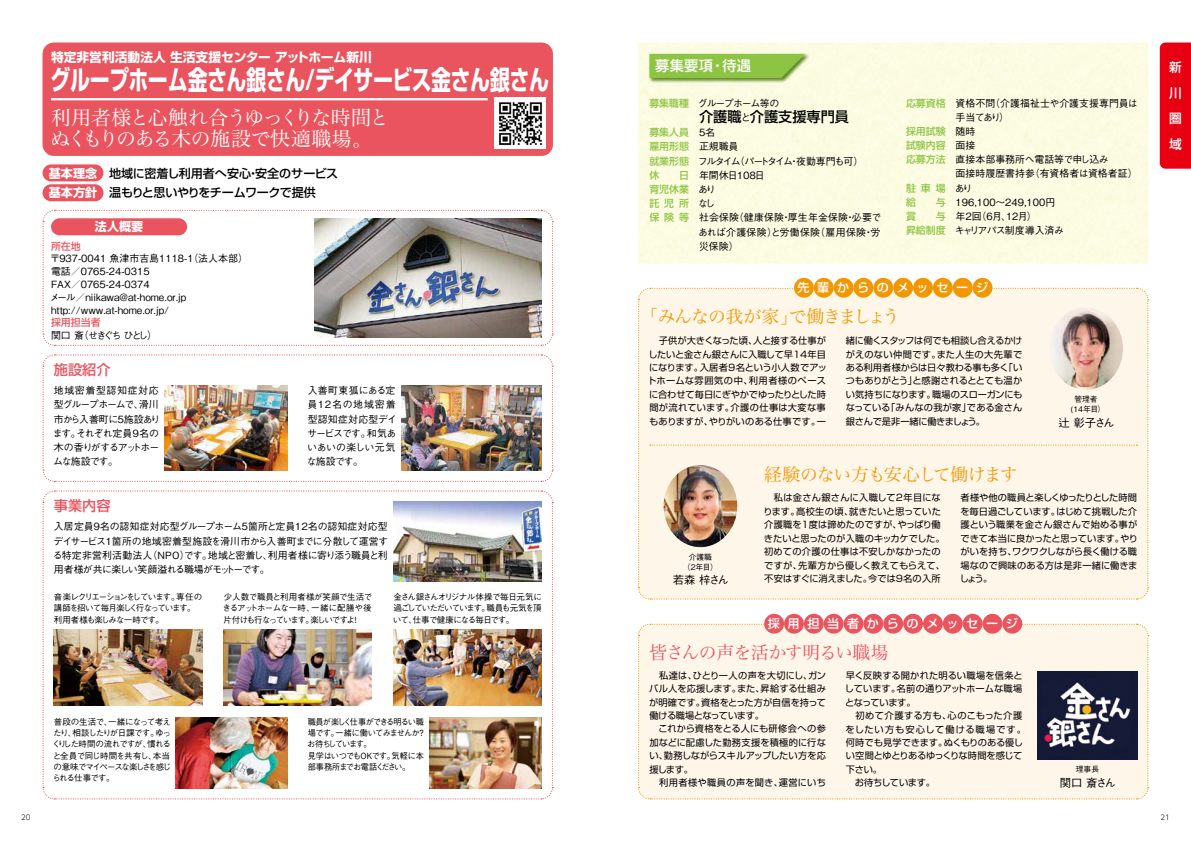
<style>
.page{position:relative;width:1191px;height:842px;background:#fff}
.page>*{position:absolute;margin:0;border:0;box-sizing:border-box;transform-origin:0 0}
.t1{font:700 26.9px "Shin Go Pro";letter-spacing:-.02em;color:#fff;scale:.74 1}
.t2{font:19.8px/20.9px "Hira Min Pro W3";letter-spacing:-.035em;color:#fff}
.t3{font:17.7px "Hira Min Pro W3";letter-spacing:-.05em;color:#f39700}
.t4{font:17.7px "Hira Min Pro W3";letter-spacing:-.035em;color:#ea545e}
.t5{font:500 14.2px "Shin Go Pro";color:#000}
.t6{font:500 14.2px "Shin Go Pro";color:#ea545e}
.t7{font:500 14.2px "Shin Go Pro";letter-spacing:.025em;color:#fff}
.t8{font:700 12.8px "Shin Go Pro";color:#fff}
.t9{font:500 12.8px/25.5px "Shin Go Pro";color:#fff;text-align:justify}
.t10{font:500 12px/19.8px "Shin Go Pro";letter-spacing:-.02em;color:#000}
.t11{font:500 12px "Shin Go Pro";letter-spacing:.645em;color:#fff}
.t12{font:700 12px/19.8px "Shin Go Pro";color:#fff}
.t13{font:500 11.3px "Gothic BBB Pro";letter-spacing:-.08em;color:#000}
.t14{font:500 9.9px/14.2px "Gothic BBB Pro";color:#000}
.t15{font:500 9.9px/14.2px "Gothic BBB Pro";letter-spacing:-.09em;color:#000}
.t16{font:500 9.9px/14.2px "Shin Go Pro";color:#8ec443}
.t17{font:500 9.9px/14.2px "Gothic BBB Pro";letter-spacing:-.14em;color:#000}
.t18{font:500 9.9px "Gothic BBB Pro";letter-spacing:-.105em;color:#000}
.t19{font:500 9.9px "Gothic BBB Pro";letter-spacing:-.16em;color:#000}
.t20{font:500 9.9px "Shin Go Pro";color:#ea545e}
.t21{font:9.2px/13.5px "Shin Go Pro";letter-spacing:.005em;color:#000}
.t22{font:500 8.5px/11.3px "Gothic BBB Pro";letter-spacing:-.105em;color:#000;text-align:justify}
.t23{font:500 8.5px/11.3px "Gothic BBB Pro";letter-spacing:-.105em;color:#000;scale:.96 1}
.t24{font:500 8.5px/11.3px "Gothic BBB Pro";letter-spacing:-.125em;color:#000}
.t25{font:500 7.8px/9.9px "Gothic BBB Pro";color:#000;text-align:center}
.t26{font:300 7.1px "UD Shin Go Pro";color:#000}
.s1{font-family:"Shin Go Pro";color:#8ec443}
.s2{font-family:"Gothic BBB Pro";font-size:9.9px}
.s3{font-family:"Gothic BBB Pro";color:#000}
</style>
<div class="page">
<div style="left:1159px;top:43px;width:32px;height:126px;background:#e60012"></div>
<svg style="left:42px;top:490px;width:511px;height:310px"></svg>
<svg style="left:42px;top:209px;width:511px;height:137px"></svg>
<svg style="left:42px;top:354px;width:511px;height:128px"></svg>
<div style="left:43px;top:43px;width:510px;height:113px;background:#ea545e;border-radius:11px"></div>
<hr style="left:51px;top:98px;width:437px;height:2px;background:#fff">
<img style="left:495px;top:98px;width:51px;height:51px">
<div style="left:43px;top:164px;width:60px;height:17px;background:#ea545e;border-radius:9px"></div>
<div style="left:43px;top:184px;width:60px;height:17px;background:#ea545e;border-radius:9px"></div>
<div style="left:51px;top:218px;width:136px;height:17px;background:#ea545e;border-radius:9px"></div>
<img style="left:315px;top:218px;width:226px;height:119px">
<img style="left:393px;top:629px;width:148px;height:77px">
<img style="left:176px;top:717px;width:112px;height:71px">
<img style="left:429px;top:717px;width:112px;height:71px">
<div style="left:638px;top:623px;width:511px;height:177px;background:#fff6ea"></div>
<div style="left:794px;top:278px;width:20px;height:20px;background:#f39700;border-radius:50%"></div>
<div style="left:893px;top:278px;width:20px;height:20px;background:#f39700;border-radius:50%"></div>
<div style="left:814px;top:278px;width:19px;height:20px;background:#f39700;border-radius:50%"></div>
<div style="left:913px;top:278px;width:20px;height:20px;background:#f39700;border-radius:50%"></div>
<div style="left:833px;top:278px;width:20px;height:20px;background:#f39700;border-radius:50%"></div>
<div style="left:933px;top:278px;width:19px;height:20px;background:#f39700;border-radius:50%"></div>
<div style="left:853px;top:278px;width:20px;height:20px;background:#f39700;border-radius:50%"></div>
<div style="left:952px;top:278px;width:20px;height:20px;background:#f39700;border-radius:50%"></div>
<div style="left:873px;top:278px;width:20px;height:20px;background:#f39700;border-radius:50%"></div>
<div style="left:972px;top:278px;width:20px;height:20px;background:#f39700;border-radius:50%"></div>
<svg style="left:638px;top:287px;width:511px;height:313px"></svg>
<img style="left:164px;top:386px;width:124px;height:85px">
<img style="left:401px;top:386px;width:140px;height:85px">
<img style="left:393px;top:502px;width:148px;height:79px">
<img style="left:54px;top:629px;width:148px;height:77px">
<img style="left:224px;top:629px;width:148px;height:77px">
<img style="left:648px;top:53px;width:162px;height:30px">
<svg style="left:649px;top:54px;width:156px;height:24px"></svg>
<div style="left:823px;top:614px;width:20px;height:20px;background:#ea545e;border-radius:50%"></div>
<div style="left:784px;top:614px;width:20px;height:20px;background:#ea545e;border-radius:50%"></div>
<div style="left:764px;top:614px;width:20px;height:20px;background:#ea545e;border-radius:50%"></div>
<div style="left:923px;top:614px;width:20px;height:20px;background:#ea545e;border-radius:50%"></div>
<div style="left:843px;top:614px;width:20px;height:20px;background:#ea545e;border-radius:50%"></div>
<div style="left:804px;top:614px;width:19px;height:20px;background:#ea545e;border-radius:50%"></div>
<div style="left:943px;top:614px;width:19px;height:20px;background:#ea545e;border-radius:50%"></div>
<div style="left:863px;top:614px;width:20px;height:20px;background:#ea545e;border-radius:50%"></div>
<div style="left:962px;top:614px;width:20px;height:20px;background:#ea545e;border-radius:50%"></div>
<div style="left:883px;top:614px;width:20px;height:20px;background:#ea545e;border-radius:50%"></div>
<div style="left:982px;top:614px;width:20px;height:20px;background:#ea545e;border-radius:50%"></div>
<div style="left:903px;top:614px;width:20px;height:20px;background:#ea545e;border-radius:50%"></div>
<div style="left:1002px;top:614px;width:20px;height:20px;background:#ea545e;border-radius:50%"></div>
<img style="left:1037px;top:672px;width:100px;height:88px">
<h3 class="t8" style="left:51px;top:47px;width:322px">特定非営利活動法人 生活支援センター アットホーム新川</h3>
<h1 class="t1" style="left:51px;top:59px;width:675px">グループホーム金さん銀さん/デイサービス金さん銀さん</h1>
<h2 class="t2" style="left:50px;top:106px;width:340px">利用者様と心触れ合うゆっくりな時間とぬくもりのある木の施設で快適職場。</h2>
<h3 class="t12" style="left:49px;top:162px;width:50px">基本理念基本方針</h3>
<h3 class="t12" style="left:95px;top:216px;width:50px">法人概要</h3>
<h3 class="t10" style="left:109px;top:162px;width:231px">地域に密着し利用者へ安心・安全のサービス温もりと思いやりをチームワークで提供</h3>
<p class="t20" style="left:51px;top:238px;width:31px">所在地</p>
<p class="t14" style="left:50px;top:251px;width:200px;line-height:12.8px">〒937-0041 魚津市吉島1118-1（法人本部）電話／0765-24-0315<br>FAX／0765-24-0374<br>メール／niikawa@at-home.or.jp http://www.at-home.or.jp/</p>
<p class="t20" style="left:51px;top:314px;width:51px">採用担当者</p>
<p class="t19" style="left:51px;top:327px;width:108px">関口斎（せきぐちひとし）</p>
<h3 class="t6" style="left:54px;top:358px;width:58px">施設紹介</h3>
<p class="t15" style="left:53px;top:382px;width:109px">地域密着型認知症対応型グループホームで、滑川市から入善町に５施設あります。それぞれ定員９名の木の香りがするアットホームな施設です。</p>
<h3 class="t6" style="left:54px;top:494px;width:58px">事業内容</h3>
<p class="t14" style="left:307px;top:382px;width:92px">入善町東狐にある定員１２名の地域密着型認知症対応型デイサービスです。和気あいあいの楽しい元気な施設です。</p>
<p class="t14" style="left:53px;top:518px;width:337px;text-align:justify">入居定員９名の認知症対応型グループホーム５箇所と定員１２名の認知症対応型デイサービス１箇所の地域密着型施設を滑川市から入善町までに分散して運営する特定非営利活動法人（NPO）です。地域と密着し、利用者様に寄り添う職員と利用者様が共に楽しい笑顔溢れる職場がモットーです。</p>
<p class="t24" style="left:54px;top:590px;width:150px">音楽レクリエーションをしています。専任の講師を招いて毎月楽しく行なっています。利用者様も楽しみな一時です。</p>
<p class="t22" style="left:223px;top:590px;width:151px">少人数で職員と利用者様が笑顔で生活できるアットホームな一時、一緒に配膳や後片付けも行なっています。楽しいですよ!</p>
<p class="t22" style="left:393px;top:590px;width:151px">金さん銀さんオリジナル体操で毎日元気に過ごしていただいています。職員も元気を頂いて、仕事で健康になる毎日です。</p>
<p class="t22" style="left:52px;top:715px;width:120px;text-align:left">普段の生活で、一緒になって考えたり、相談したりが日課です。ゆっくりした時間の流れですが、慣れると全員で同じ時間を共有し、本当の意味でマイペースな楽しさを感じられる仕事です。</p>
<p class="t23" style="left:307px;top:715px;width:125px">職員が楽しく仕事ができる明るい職場です。一緒に働いてみませんか？お待ちしています。<br>見学はいつでもＯＫです。気軽に本部事務所までお電話ください。</p>
<h3 class="t7" style="left:655px;top:54px;width:97px">募集要項・待遇</h3>
<p class="t18" style="left:649px;top:95px;width:131px"><span class="s1">募集職種</span> グループホーム等の</p>
<h3 class="t5" style="left:699px;top:105px;width:152px">介護職<span class="s2">と</span>介護支援専門員</h3>
<p class="t16" style="left:649px;top:124px;width:90px">募集人員 <span class="s3">5名<br></span>雇用形態 <span class="s3">正規職員</span></p>
<p class="t17" style="left:649px;top:153px;width:215px"><span class="s1">就業形態</span> フルタイム（パートタイム・夜勤専門も可）<span class="s1">休　　日</span> 年間休日１０８日</p>
<p class="t16" style="left:649px;top:181px;width:68px">育児休業 <span class="s3">あり</span>託児所 <span class="s3">なし</span></p>
<p class="t14" style="left:698px;top:209px;width:185px;text-align:justify;text-indent:-49px"><span class="s1">保険等</span> 社会保険（健康保険・厚生年金保険・必要であれば介護保険）と労働保険（雇用保険・労災保険）</p>
<p class="t14" style="left:955px;top:95px;width:184px;text-indent:-50px"><span class="s1">応募資格</span> 資格不問（介護福祉士や介護支援専門員は手当てあり）</p>
<p class="t16" style="left:906px;top:123px;width:71px">採用試験 <span class="s3">随時</span>試験内容 <span class="s3">面接</span></p>
<p class="t14" style="left:955px;top:151px;width:183px;text-indent:-50px"><span class="s1">応募方法</span> 直接本部事務所へ電話等で申し込み<br>面接時履歴書持参（有資格者は資格者証）</p>
<p class="t16" style="left:906px;top:180px;width:68px">駐車場 <span class="s3">あり</span></p>
<p class="t14" style="left:906px;top:194px;width:159px"><span class="s1">給　　与</span> 196,100～249,100円<span class="s1">賞　　与</span> 年２回（6月、12月）<br><span class="s1">昇給制度</span> キャリアパス制度導入済み</p>
<h3 class="t11" style="left:797px;top:278px;width:192px">先輩からのメッセージ</h3>
<h3 class="t3" style="left:640px;top:301px;width:261px">「みんなの我が家」で働きましょう</h3>
<p class="t21" style="left:647px;top:333px;width:181px;text-align:justify">　子供が大きくなった頃、人と接する仕事がしたいと金さん銀さんに入職して早１４年目になります。入居者９名という小人数でアットホームな雰囲気の中、利用者様のペースに合わせて毎日にぎやかでゆったりとした時間が流れています。介護の仕事は大変な事もありますが、やりがいのある仕事です。一</p>
<p class="t21" style="left:845px;top:333px;width:178px;text-align:justify">緒に働くスタッフは何でも相談し合えるかけがえのない仲間です。また人生の大先輩である利用者様からは日々教わる事も多く「いつもありがとう」と感謝されるととても温かい気持ちになります。職場のスローガンにもなっている「みんなの我が家」である金さん銀さんで是非一緒に働きましょう。</p>
<h3 class="t3" style="left:764px;top:459px;width:255px">経験のない方も安心して働けます</h3>
<p class="t21" style="left:763px;top:490px;width:183px">　私は金さん銀さんに入職して２年目になります。高校生の頃、就きたいと思っていた介護職を１度は諦めたのですが、やっぱり働きたいと思ったのが入職のキッカケでした。初めての介護の仕事は不安しかなかったのですが、先輩方から優しく教えてもらえて、不安はすぐに消えました。今では９名の入所</p>
<p class="t21" style="left:959px;top:490px;width:180px;text-align:justify">者様や他の職員と楽しくゆったりとした時間を毎日過ごしています。はじめて挑戦した介護という職業を金さん銀さんで始める事ができて本当に良かったと思っています。やりがいを持ち、ワクワクしながら長く働ける職場なので興味のある方は是非一緒に働きましょう。</p>
<p class="t25" style="left:1070px;top:393px;width:36px">管理者(14年目）</p>
<p class="t13" style="left:1058px;top:413px;width:58px">辻彰子さん</p>
<p class="t25" style="left:683px;top:551px;width:36px">介護職（2年目）</p>
<p class="t13" style="left:672px;top:571px;width:58px">若森梓さん</p>
<h3 class="t11" style="left:767px;top:614px;width:252px">採用担当者からのメッセージ</h3>
<h3 class="t4" style="left:649px;top:637px;width:241px">皆さんの声を活かす明るい職場</h3>
<p class="t21" style="left:649px;top:667px;width:178px">　私達は、ひとり一人の声を大切にし、ガンバル人を応援します。また、昇給する仕組みが明確です。資格をとった方が自信を持って働ける職場となっています。<br>　これから資格をとる人にも研修会への参加などに配慮した勤務支援を積極的に行ない、勤務しながらスキルアップしたい方を応援します。<br>　利用者様や職員の声を聞き、運営にいち</p>
<p class="t21" style="left:845px;top:667px;width:183px">早く反映する開かれた明るい職場を信条としています。名前の通りアットホームな職場となっています。<br>　初めて介護する方も、心のこもった介護をしたい方も安心して働ける職場です。何時でも見学できます。ぬくもりのある優しい空間とゆとりあるゆっくりな時間を感じて下さい。<br>　お待ちしています。</p>
<p class="t25" style="left:1075px;top:763px;width:25px">理事長</p>
<p class="t13" style="left:1059px;top:773px;width:58px">関口斎さん</p>
<h3 class="t9" style="left:1169px;top:53px;width:14px">新川圏域</h3>
<p class="t26" style="left:21px;top:811px;width:11px">20</p>
<p class="t26" style="left:1160px;top:811px;width:11px">21</p>
</div>
